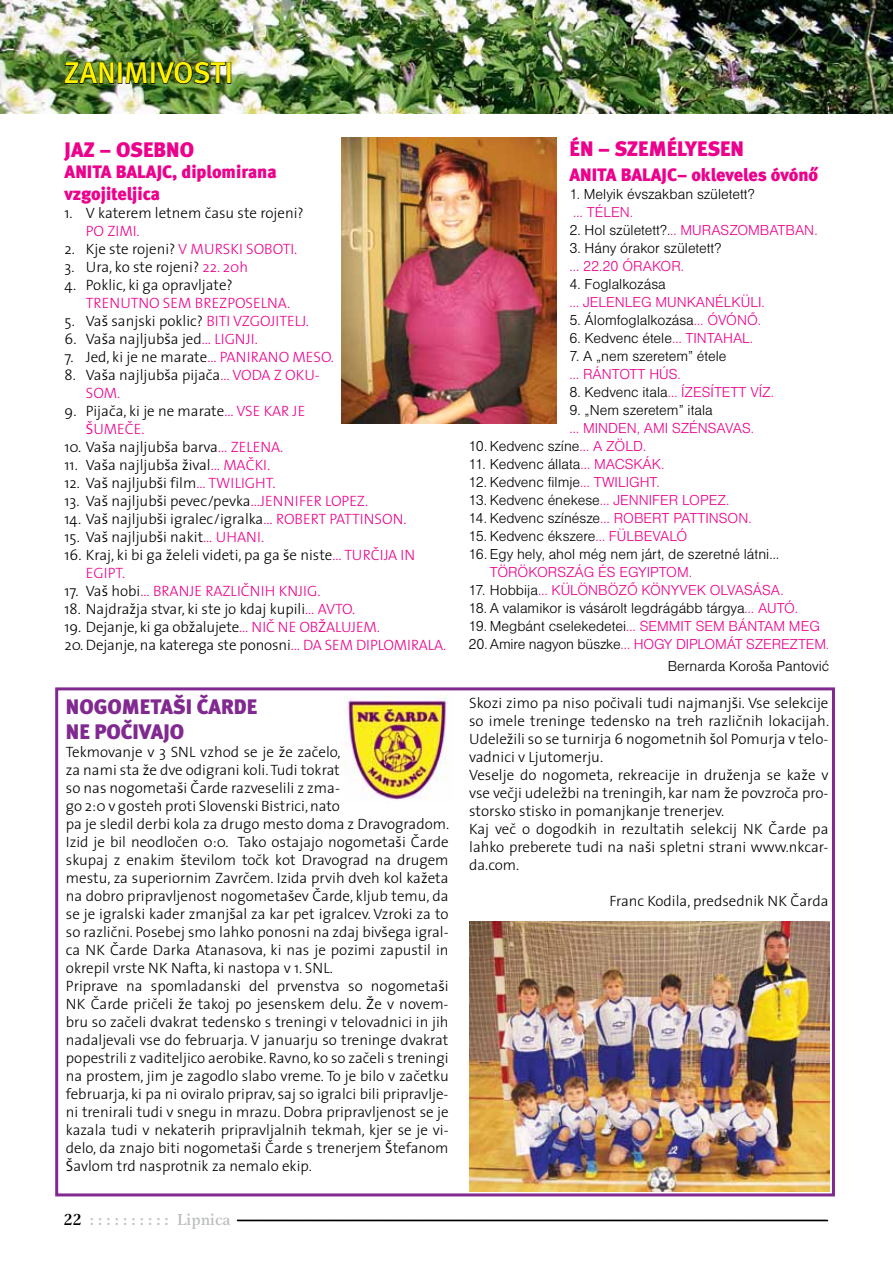
<style>
.page{position:relative;width:893px;height:1263px;background:#fff}
.page>*{position:absolute;margin:0;border:0;box-sizing:border-box;transform-origin:0 0}
.t1{font:30px "Meta Medium CE";color:#fff200}
.t2{font:21px/25.2px "Meta Black CELF";color:#812990}
.t3{font:21px "Meta Black CELF";color:#ec008c}
.t4{font:18px/21.6px "Meta Black CELF";color:#ec008c}
.t5{font:500 16.5px "Gamma Itc TEE";color:#bcbec0}
.t6{font:300 15px/18px "The Sans OT";color:#000}
.t7{font:15px/18px "Nimbus San DEE Ligh";color:#000}
.t8{font:15px "Nimbus San DEE Ligh";color:#ec008c}
.t9{font:300 15px "The Sans OT";color:#ec008c}
.s1{color:#ec008c}
.s2{color:#000}
</style>
<div class="page">
<img style="left:0;top:0;width:893px;height:114px">
<img style="left:64px;top:0;width:50px;height:84px">
<div style="left:118px;top:62px;width:4px;height:22px;border:1px solid #000"></div>
<svg style="left:125px;top:60px;width:23px;height:24px"></svg>
<div style="left:151px;top:62px;width:4px;height:22px;border:1px solid #000"></div>
<img style="left:156px;top:61px;width:70px;height:25px">
<div style="left:227px;top:62px;width:4px;height:22px;border:1px solid #000"></div>
<svg style="left:237px;top:1219px;width:591px;height:2px"></svg>
<img style="left:342px;top:137px;width:215px;height:287px">
<img style="left:470px;top:921px;width:359px;height:270px">
<img style="left:344px;top:695px;width:104px;height:105px">
<div style="left:55px;top:687px;width:780px;height:509px;border:3px solid #812990"></div>
<h1 class="t1" style="left:64px;top:54px;width:171px">ZANIMIVOSTI</h1>
<h2 class="t3" style="left:65px;top:136px;width:66px">JAZ – OSEBNO</h2>
<p class="t4" style="left:65px;top:161px;width:11px">ANITA</p>
<p class="t4" style="left:65px;top:161px;width:213px;text-indent:51px">BALAJC, diplomirana vzgojiteljica</p>
<p class="t6" style="left:65px;top:203px;width:241px">1. V katerem letnem času ste rojeni?</p>
<p class="t9" style="left:86px;top:218px;width:55px">PO ZIMI.</p>
<p class="t6" style="left:65px;top:239px;width:234px">2. Kje ste rojeni? <span class="s1">V MURSKI SOBOTI.</span></p>
<p class="t6" style="left:65px;top:257px;width:185px">3. Ura, ko ste rojeni? <span class="s1">22. 20h</span></p>
<p class="t6" style="left:65px;top:275px;width:170px">4. Poklic, ki ga opravljate?</p>
<p class="t9" style="left:86px;top:290px;width:206px">TRENUTNO SEM BREZPOSELNA.</p>
<p class="t6" style="left:65px;top:311px;width:246px">5. Vaš sanjski poklic? <span class="s1">BITI VZGOJITELJ.</span></p>
<p class="t6" style="left:65px;top:329px;width:195px">6. Vaša najljubša jed<span class="s1">… LIGNJI.</span></p>
<p class="t6" style="left:65px;top:347px;width:271px">7. Jed, ki je ne marate<span class="s1">… PANIRANO MESO.</span></p>
<p class="t6" style="left:86px;top:365px;width:235px;text-indent:-21px">8. Vaša najljubša pijača<span class="s1">… VODA Z OKU-<br>SOM.</span></p>
<p class="t6" style="left:86px;top:401px;width:221px;text-indent:-21px">9. Pijača, ki je ne marate<span class="s1">… VSE KAR JE<br>ŠUMEČE.</span></p>
<p class="t6" style="left:65px;top:437px;width:220px">10. Vaša najljubša barva<span class="s1">… ZELENA.</span></p>
<p class="t6" style="left:65px;top:455px;width:207px">11. Vaša najljubša žival<span class="s1">… MAČKI.</span></p>
<p class="t6" style="left:65px;top:473px;width:213px">12. Vaš najljubši film<span class="s1">… TWILIGHT.</span></p>
<p class="t6" style="left:65px;top:491px;width:305px">13. Vaš najljubši pevec/pevka<span class="s1">…JENNIFER LOPEZ.</span></p>
<p class="t6" style="left:65px;top:509px;width:343px">14. Vaš najljubši igralec/igralka<span class="s1">… ROBERT PATTINSON.</span></p>
<p class="t6" style="left:65px;top:527px;width:201px">15. Vaš najljubši nakit<span class="s1">… UHANI.</span></p>
<p class="t6" style="left:86px;top:545px;width:331px;text-indent:-21px">16. Kraj, ki bi ga želeli videti, pa ga še niste<span class="s1">… TURČIJA IN<br>EGIPT.</span></p>
<p class="t9" style="left:65px;top:578px;width:257px"><span class="s2">17. Vaš hobi</span>… BRANJE RAZLIČNIH KNJIG.</p>
<p class="t6" style="left:65px;top:599px;width:292px">18. Najdražja stvar, ki ste jo kdaj kupili<span class="s1">… AVTO.</span></p>
<p class="t6" style="left:65px;top:617px;width:317px">19. Dejanje, ki ga obžalujete<span class="s1">… NIČ NE OBŽALUJEM.</span></p>
<p class="t6" style="left:65px;top:635px;width:383px">20. Dejanje, na katerega ste ponosni<span class="s1">… DA SEM DIPLOMIRALA.</span></p>
<h2 class="t2" style="left:66px;top:694px;width:193px">Nogometaši Čarde ne počivajo</h2>
<p class="t6" style="left:66px;top:743px;width:385px">Tekmovanje v 3 SNL vzhod se je že začelo,<br>za nami sta že dve odigrani koli. Tudi tokrat<br>so nas nogometaši Čarde razveselili z zma-<br>go 2:0 v gosteh proti Slovenski Bistrici, nato<br>pa je sledil derbi kola za drugo mesto doma z Dravogradom.<br>Izid je bil neodločen 0:0. Tako ostajajo nogometaši Čarde skupaj z enakim številom točk kot Dravograd na drugem mestu, za superiornim Zavrčem. Izida prvih dveh kol kažeta na dobro pripravljenost nogometašev Čarde, kljub temu, da se je igralski kader zmanjšal za kar pet igralcev. Vzroki za to so različni. Posebej smo lahko ponosni na zdaj bivšega igral&shy;ca NK Čarde Darka Atanasova, ki nas je pozimi zapustil in okrepil vrste NK Nafta, ki nastopa v 1. SNL.<br>Priprave na spomladanski del prvenstva so nogometaši NK Čarde pričeli že takoj po jesenskem delu. Že v novem&shy;bru so začeli dvakrat tedensko s treningi v telovadnici in jih nadaljevali vse do februarja. V januarju so treninge dvakrat popestrili z vaditeljico aerobike. Ravno, ko so začeli s treningi na prostem, jim je zagodlo slabo vreme. To je bilo v začetku februarja, ki pa ni oviralo priprav, saj so igralci bili pripravlje&shy;ni trenirali tudi v snegu in mrazu. Dobra pripravljenost se je kazala tudi v nekaterih pripravljalnih tekmah, kjer se je vi&shy;delo, da znajo biti nogometaši Čarde s trenerjem Štefanom Šavlom trd nasprotnik za nemalo ekip.</p>
<p class="t5" style="left:64px;top:1209px;width:168px"><span class="s2">22</span> : : : : : : : : : : Lipnica</p>
<h2 class="t3" style="left:570px;top:136px;width:59px">ÉN – SZEM</h2>
<h2 class="t3" style="left:667px;top:136px;width:32px">ÉLYESEN</h2>
<p class="t4" style="left:570px;top:164px;width:11px">ANITA</p>
<p class="t4" style="left:621px;top:164px;width:199px">BALAJC– okleveles óvónő</p>
<p class="t7" style="left:570px;top:185px;width:187px">1. Melyik évszakban született?</p>
<p class="t8" style="left:573px;top:204px;width:61px">… TÉLEN.</p>
<p class="t8" style="left:570px;top:222px;width:250px"><span class="s2">2. Hol született?.</span>.. MURASZOMBATBAN.</p>
<p class="t7" style="left:570px;top:239px;width:153px">3. Hány órakor született?</p>
<p class="t8" style="left:570px;top:258px;width:116px">... 22.20 ÓRAKOR.</p>
<p class="t7" style="left:570px;top:275px;width:98px">4. Foglalkozása</p>
<p class="t8" style="left:570px;top:294px;width:197px">… JELENLEG MUNKANÉLKÜLI.</p>
<p class="t7" style="left:570px;top:311px;width:193px">5. Álomfoglalkozása<span class="s1">… ÓVÓNŐ.</span></p>
<p class="t7" style="left:570px;top:329px;width:185px">6. Kedvenc étele<span class="s1">… TINTAHAL.</span></p>
<p class="t7" style="left:570px;top:347px;width:159px">7. A „nem szeretem” étele</p>
<p class="t8" style="left:570px;top:366px;width:113px">… RÁNTOTT HÚS.</p>
<p class="t7" style="left:570px;top:383px;width:206px">8. Kedvenc itala<span class="s1">… ÍZESÍTETT VÍZ.</span></p>
<p class="t7" style="left:570px;top:401px;width:145px">9. „Nem szeretem” itala</p>
<p class="t8" style="left:570px;top:420px;width:186px">… MINDEN, AMI SZÉNSAVAS.</p>
<p class="t7" style="left:469px;top:437px;width:179px">10. Kedvenc színe<span class="s1">… A ZÖLD.</span></p>
<p class="t7" style="left:469px;top:455px;width:197px">11. Kedvenc állata<span class="s1">… MACSKÁK.</span></p>
<p class="t7" style="left:469px;top:473px;width:193px">12. Kedvenc filmje<span class="s1">… TWILIGHT.</span></p>
<p class="t7" style="left:469px;top:491px;width:262px">13. Kedvenc énekese<span class="s1">… JENNIFER LOPEZ.</span></p>
<p class="t7" style="left:469px;top:509px;width:285px">14. Kedvenc színésze<span class="s1">… ROBERT PATTINSON.</span></p>
<p class="t7" style="left:469px;top:527px;width:220px">15. Kedvenc ékszere<span class="s1">… FÜLBEVALÓ</span></p>
<p class="t7" style="left:469px;top:545px;width:312px">16. Egy hely, ahol még nem járt, de szeretné látni…</p>
<p class="t8" style="left:490px;top:564px;width:204px">TÖRÖKORSZÁG ÉS EGYIPTOM.</p>
<p class="t8" style="left:469px;top:582px;width:317px"><span class="s2">17. Hobbija</span>… KÜLÖNBÖZŐ KÖNYVEK OLVASÁSA.</p>
<p class="t7" style="left:469px;top:599px;width:331px">18. A valamikor is vásárolt legdrágább tárgya<span class="s1">… AUTÓ.</span></p>
<p class="t7" style="left:469px;top:617px;width:362px">19. Megbánt cselekedetei<span class="s1">… SEMMIT SEM BÁNTAM MEG<br></span>20.Amire nagyon büszke<span class="s1">… HOGY DIPLOMÁT SZEREZTEM.</span></p>
<p class="t7" style="left:668px;top:658px;width:163px">Bernarda Koroša Pantović</p>
<p class="t6" style="left:469px;top:694px;width:361px">Skozi zimo pa niso počivali tudi najmanjši. Vse selekcije so imele treninge tedensko na treh različnih lokacijah.<br>Udeležili so se turnirja 6 nogometnih šol Pomurja v telo&shy;vadnici v Ljutomerju.<br>Veselje do nogometa, rekreacije in druženja se kaže v vse večji udeležbi na treningih, kar nam že povzroča pro&shy;storsko stisko in pomanjkanje trenerjev.<br>Kaj več o dogodkih in rezultatih selekcij NK Čarde pa lahko preberete tudi na naši spletni strani www.nkcar&shy;da.com.</p>
<p class="t6" style="left:609px;top:892px;width:221px">Franc Kodila, predsednik NK Čarda</p>
</div>
